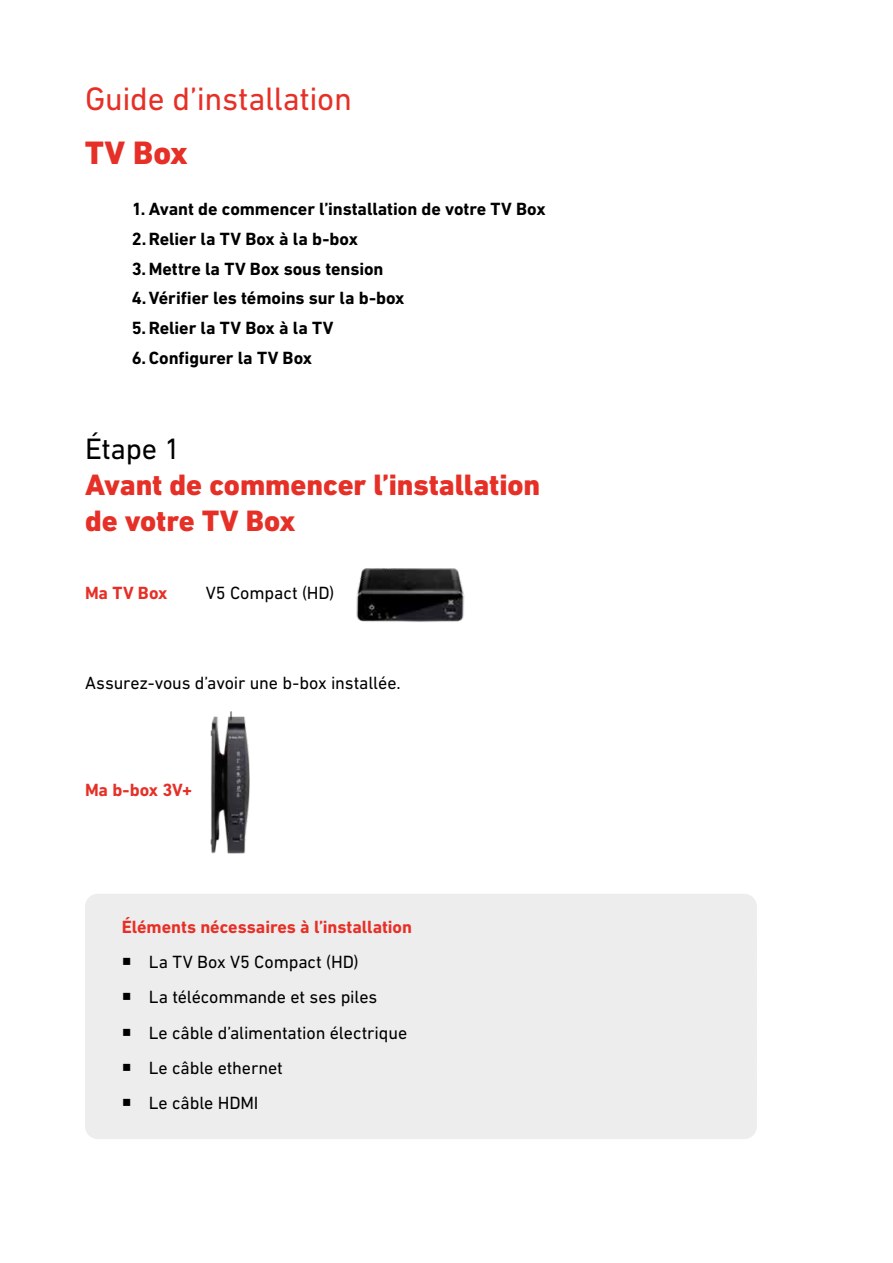
<style>
.page{position:relative;width:893px;height:1263px;background:#fff}
.page>*{position:absolute;margin:0;border:0;box-sizing:border-box;transform-origin:0 0}
.t1{font:33px "DIN Next LT Pro";letter-spacing:-.01em;color:#e63027}
.t2{font:800 33px "DIN Next LT Pro";color:#e63027}
.t3{font:800 30px/36px "DIN Next LT Pro";letter-spacing:-.005em;color:#e63027}
.t4{font:30px "DIN Next LT Pro";letter-spacing:-.01em;color:#000}
.t5{font:700 18px/29.7px "DIN Next LT Pro";letter-spacing:-.005em;color:#000}
.t6{font:18px/35.2px "DIN Next LT Pro";letter-spacing:-.005em;color:#000}
.t7{font:700 18px "DIN Next LT Pro";letter-spacing:-.005em;color:#e63027}
</style>
<div class="page">
<div style="left:85px;top:894px;width:672px;height:69px;background:#ededed;border-radius:13px"></div>
<div style="left:85px;top:929px;width:672px;height:69px;background:#ededed;border-radius:13px"></div>
<div style="left:85px;top:964px;width:672px;height:69px;background:#ededed;border-radius:13px"></div>
<div style="left:85px;top:999px;width:672px;height:69px;background:#ededed;border-radius:13px"></div>
<div style="left:85px;top:1035px;width:672px;height:69px;background:#ededed;border-radius:13px"></div>
<div style="left:85px;top:1070px;width:672px;height:69px;background:#ededed;border-radius:13px"></div>
<img style="left:356px;top:568px;width:109px;height:54px">
<img style="left:210px;top:712px;width:40px;height:142px">
<h1 class="t1" style="left:85px;top:80px;width:268px">Guide d’installation</h1>
<h1 class="t2" style="left:85px;top:133px;width:104px">TV Box</h1>
<p class="t5" style="left:132px;top:194px;width:415px">1. Avant de commencer l’installation de votre TV Box<br>2.Relier la TV Box à la b-box<br>3.Mettre la TV Box sous tension<br>4.Vérifier les témoins sur la b-box<br>5.Relier la TV Box à la TV<br>6.Configurer la TV Box</p>
<h2 class="t4" style="left:85px;top:432px;width:97px">Étape 1</h2>
<h2 class="t3" style="left:85px;top:467px;width:457px">Avant de commencer l’installation de votre TV Box</h2>
<p class="t7" style="left:85px;top:583px;width:84px">Ma TV Box</p>
<p class="t6" style="left:206px;top:575px;width:130px">V5 Compact (HD)</p>
<p class="t6" style="left:85px;top:665px;width:317px">Assurez-vous d’avoir une b-box installée.</p>
<p class="t7" style="left:85px;top:779px;width:109px">Ma b-box 3V+</p>
<p class="t7" style="left:122px;top:916px;width:292px">Éléments nécessaires à l’installation</p>
<p class="t6" style="left:149px;top:944px;width:260px">La TV Box V5 Compact (HD)<br>La télécommande et ses piles<br>Le câble d’alimentation électrique<br>Le câble ethernet<br>Le câble HDMI</p>
</div>
